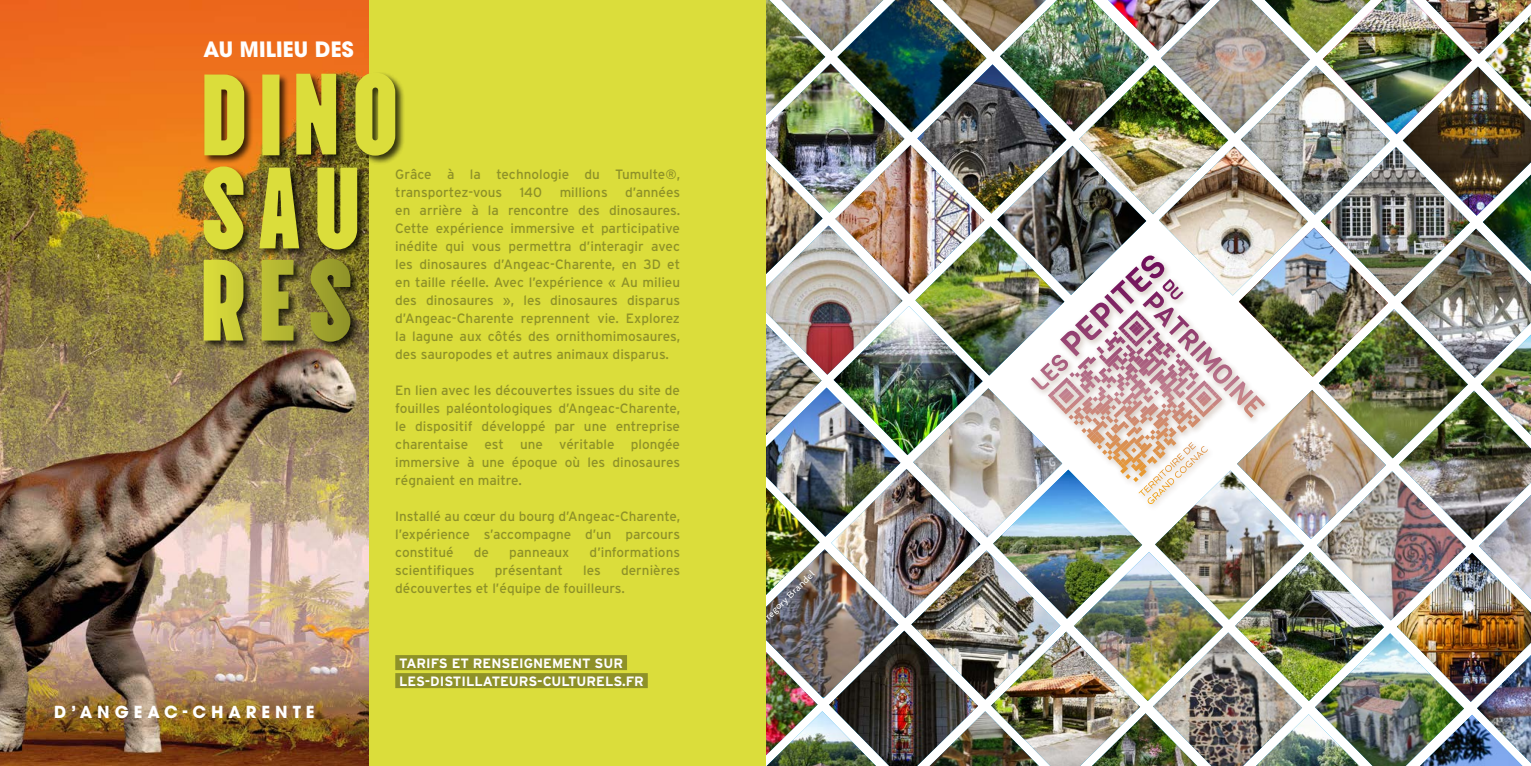
<style>
.page{position:relative;width:1531px;height:766px;background:#fff}
.page>*{position:absolute;margin:0;border:0;box-sizing:border-box;transform-origin:0 0}
.t1{font:700 21px "ITC Avant Garde Pro";color:#fff}
.t2{font:700 16.5px "ITC Avant Garde Pro";letter-spacing:.3em;color:#fff}
.t3{font:13.5px/18px "Interstate";color:#8e9128;text-align:justify}
.t4{font:700 13.5px/18px "Interstate";color:#fff}
.t5{font:9px "Spinnaker";color:#fff}
</style>
<div class="page">
<img style="left:765px;top:0;width:766px;height:765px">
<img style="left:1265px;top:0;width:105px;height:53px">
<div style="left:0;top:0;width:765px;height:765px;background:#dbdd3b"></div>
<img style="left:0;top:0;width:369px;height:765px">
<div style="left:203px;top:72px;width:202px;height:279px;background:#000;opacity:.75"></div>
<svg style="left:204px;top:74px;width:75px;height:81px"></svg>
<svg style="left:296px;top:72px;width:99px;height:84px"></svg>
<svg style="left:204px;top:258px;width:146px;height:83px"></svg>
<svg style="left:204px;top:166px;width:153px;height:83px"></svg>
<div style="left:395px;top:655px;width:232px;height:15px;background:#8e9128"></div>
<div style="left:395px;top:673px;width:253px;height:15px;background:#8e9128"></div>
<h1 class="t1" style="left:204px;top:35px;width:152px">AU MILIEU DES</h1>
<p class="t2" style="left:54px;top:700px;width:262px">D’ANGEAC-CHARENTE</p>
<p class="t3" style="left:395px;top:165px;width:286px">Grâce à la technologie du Tumulte®, transportez-vous</p>
<p class="t3" style="left:395px;top:183px;width:286px;text-indent:230px">d’années en arrière à la rencontre des dinosaures.<br>Cette expérience immersive et participative inédite qui vous permettra d’interagir avec les dinosaures d’Angeac-Charente, en 3D et en taille réelle. Avec l’expérience « Au milieu des dinosaures », les dinosaures disparus d’Angeac-Charente reprennent vie. Explorez la lagune aux côtés des ornithomimosaures, des sauropodes et autres animaux disparus.</p>
<p class="t3" style="left:395px;top:381px;width:286px">En lien avec les découvertes issues du site de fouilles paléontologiques d’Angeac-Charente, le dispositif développé par une entreprise charentaise est une véritable plongée immersive à une époque où les dinosaures régnaient en maitre.</p>
<p class="t3" style="left:395px;top:507px;width:286px">Installé au cœur du bourg d’Angeac-Charente, l’expérience s’accompagne d’un parcours constitué</p>
<p class="t3" style="left:520px;top:183px;width:24px">140</p>
<p class="t3" style="left:560px;top:183px;width:50px">millions</p>
<p class="t3" style="left:474px;top:543px;width:17px">de</p>
<p class="t3" style="left:509px;top:543px;width:62px">panneaux</p>
<p class="t3" style="left:590px;top:543px;width:92px">d’informations</p>
<p class="t3" style="left:395px;top:561px;width:81px">scientifiques</p>
<p class="t3" style="left:495px;top:561px;width:70px">présentant</p>
<p class="t3" style="left:583px;top:561px;width:19px">les</p>
<p class="t3" style="left:395px;top:561px;width:286px;text-indent:226px">dernières découvertes et l’équipe de fouilleurs.</p>
<p class="t4" style="left:399px;top:653px;width:246px">TARIFS ET RENSEIGNEMENT SUR<br>LES-DISTILLATEURS-CULTURELS.FR</p>
<p class="t5" style="left:752px;top:624px;width:81px;rotate:-45deg">©Gregory Brandel</p>
</div>
